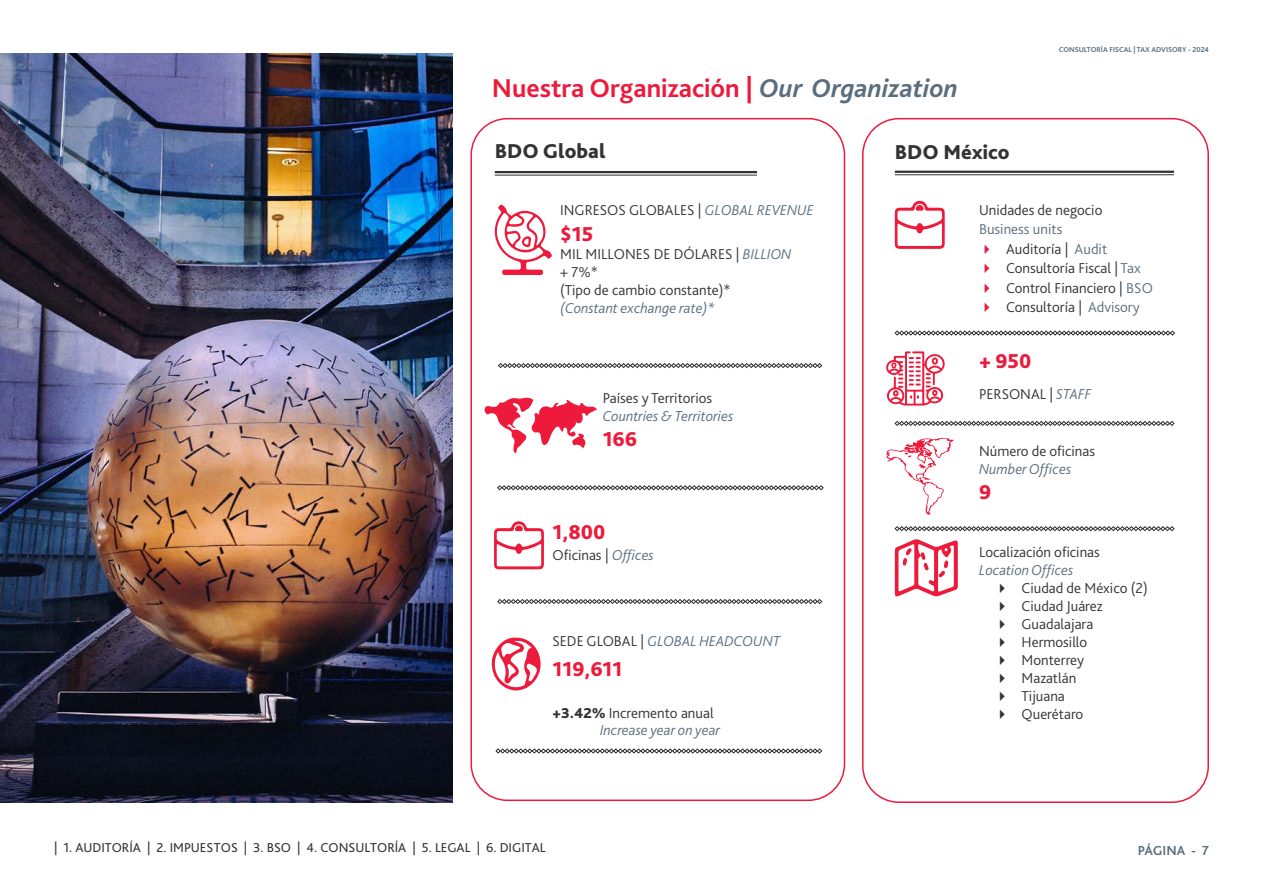
<style>
.page{position:relative;width:1263px;height:893px;background:#fff}
.page>*{position:absolute;margin:0;border:0;box-sizing:border-box;transform-origin:0 0}
.t1{font:700 27px "Bliss Pro";color:#ed1a3b}
.t2{font:800 21px "Bliss Pro";color:#ed1a3b}
.t3{font:800 21px "Bliss Pro";color:#333}
.t4{font:800 21px "Bliss 2";color:#ed1a3b}
.t5{font:300 15px/18px "Bliss Pro";color:#333}
.t6{font:300 15px "Bliss 2";color:#333}
.t7{font:italic 300 15px/16.5px "Bliss Pro";color:#5b6e7f}
.t8{font:300 15px "Bliss 2";color:#5b6e7f}
.t9{font:italic 300 15px "Bliss 2";color:#5b6e7f}
.t10{font:700 13.65px "Bliss 2";color:#5b6e7f}
.t11{font:13.5px "Bliss Pro";color:#333}
.t12{font:700 7.5px "Bliss Pro";color:#5b6e7f}
.s1{font-style:italic;color:#5b6e7f}
.s2{font-style:normal;color:#333}
.s3{font-weight:800;font-style:normal;color:#333}
.s4{color:#5b6e7f}
</style>
<div class="page">
<img style="left:0;top:54px;width:453px;height:749px">
<div style="left:470px;top:118px;width:375px;height:683px;border:2px solid #ed1a3b;border-radius:36px"></div>
<svg style="left:494px;top:204px;width:58px;height:71px"></svg>
<svg style="left:484px;top:397px;width:113px;height:56px"></svg>
<svg style="left:494px;top:521px;width:50px;height:48px"></svg>
<svg style="left:491px;top:637px;width:50px;height:54px"></svg>
<svg style="left:886px;top:351px;width:59px;height:55px"></svg>
<svg style="left:886px;top:438px;width:67px;height:77px"></svg>
<svg style="left:895px;top:539px;width:63px;height:58px"></svg>
<div style="left:862px;top:118px;width:347px;height:685px;border:2px solid #ed1a3b;border-radius:36px"></div>
<hr style="left:495px;top:171px;width:262px;height:2px;background:#333">
<hr style="left:495px;top:175px;width:262px;height:1px;background:#333">
<hr style="left:895px;top:171px;width:279px;height:2px;background:#333">
<hr style="left:895px;top:174px;width:279px;height:1px;background:#333">
<svg style="left:498px;top:363px;width:324px;height:5px"></svg>
<svg style="left:497px;top:485px;width:327px;height:5px"></svg>
<svg style="left:497px;top:599px;width:325px;height:5px"></svg>
<svg style="left:495px;top:748px;width:327px;height:5px"></svg>
<svg style="left:894px;top:331px;width:281px;height:5px"></svg>
<svg style="left:894px;top:421px;width:280px;height:5px"></svg>
<svg style="left:894px;top:526px;width:280px;height:5px"></svg>
<svg style="left:895px;top:201px;width:50px;height:48px"></svg>
<p class="t1" style="left:492px;top:71px;width:468px">Nuestra Organización | <span class="s1">Our Organization</span></p>
<p class="t3" style="left:495px;top:138px;width:112px">BDO Global</p>
<p class="t3" style="left:895px;top:139px;width:116px">BDO México</p>
<p class="t12" style="left:1059px;top:45px;width:152px">CONSULTORÍA FISCAL | TAX ADVISORY - 2024</p>
<p class="t5" style="left:560px;top:201px;width:255px">INGRESOS GLOBALES | <span class="s1">GLOBAL REVENUE</span></p>
<p class="t2" style="left:560px;top:220px;width:35px">$15</p>
<p class="t5" style="left:560px;top:244px;width:233px">MIL MILLONES DE DÓLARES | <span class="s1">BILLION</span></p>
<p class="t5" style="left:560px;top:262px;width:39px">+ 7%*</p>
<p class="t5" style="left:560px;top:280px;width:172px">(Tipo de cambio constante)*</p>
<p class="t7" style="left:560px;top:299px;width:156px">(Constant exchange rate)*</p>
<p class="t5" style="left:603px;top:388px;width:111px">Países y Territorios</p>
<p class="t7" style="left:603px;top:407px;width:132px">Countries &amp; Territories</p>
<p class="t2" style="left:603px;top:426px;width:36px">166</p>
<p class="t2" style="left:553px;top:519px;width:55px">1,800</p>
<p class="t5" style="left:553px;top:545px;width:103px">Oficinas | <span class="s1">Offices</span></p>
<p class="t7" style="left:553px;top:632px;width:229px"><span class="s2">SEDE GLOBAL |</span> GLOBAL HEADCOUNT</p>
<p class="t2" style="left:553px;top:656px;width:71px">119,611</p>
<p class="t7" style="left:600px;top:705px;width:122px;text-indent:-47px"><span class="s3">+3.42%</span> <span class="s2">Incremento anual<br></span>Increase year on year</p>
<p class="t6" style="left:979px;top:200px;width:125px">Unidades de negocio</p>
<p class="t8" style="left:979px;top:220px;width:85px">Business units</p>
<p class="t6" style="left:1006px;top:239px;width:103px">Auditoría | <span class="s4">Audit</span></p>
<p class="t6" style="left:1006px;top:259px;width:136px">Consultoría Fiscal | <span class="s4">Tax</span></p>
<p class="t6" style="left:1006px;top:278px;width:148px">Control Financiero | <span class="s4">BSO</span></p>
<p class="t6" style="left:1006px;top:298px;width:135px">Consultoría | <span class="s4">Advisory</span></p>
<p class="t2" style="left:979px;top:348px;width:54px">+ 950</p>
<p class="t5" style="left:979px;top:384px;width:114px">PERSONAL | <span class="s1">STAFF</span></p>
<p class="t6" style="left:979px;top:441px;width:117px">Número de oficinas</p>
<p class="t9" style="left:979px;top:459px;width:94px">Number Offices</p>
<p class="t4" style="left:979px;top:479px;width:14px">9</p>
<p class="t5" style="left:979px;top:543px;width:122px">Localización oficinas<br><span class="s1">Location Offices</span></p>
<p class="t5" style="left:1021px;top:579px;width:128px">Ciudad de México (2)</p>
<p class="t5" style="left:1021px;top:597px;width:82px">Ciudad Juárez</p>
<p class="t5" style="left:1021px;top:615px;width:73px">Guadalajara</p>
<p class="t5" style="left:1021px;top:633px;width:67px">Hermosillo</p>
<p class="t5" style="left:1021px;top:651px;width:64px">Monterrey</p>
<p class="t5" style="left:1021px;top:669px;width:56px">Mazatlán</p>
<p class="t5" style="left:1021px;top:687px;width:45px">Tijuana</p>
<p class="t5" style="left:1021px;top:705px;width:63px">Querétaro</p>
<p class="t11" style="left:54px;top:839px;width:493px">| 1. AUDITORÍA | 2. IMPUESTOS | 3. BSO | 4. CONSULTORÍA | 5. LEGAL | 6. DIGITAL</p>
<p class="t10" style="left:1138px;top:842px;width:73px">PÁGINA - 7</p>
</div>
